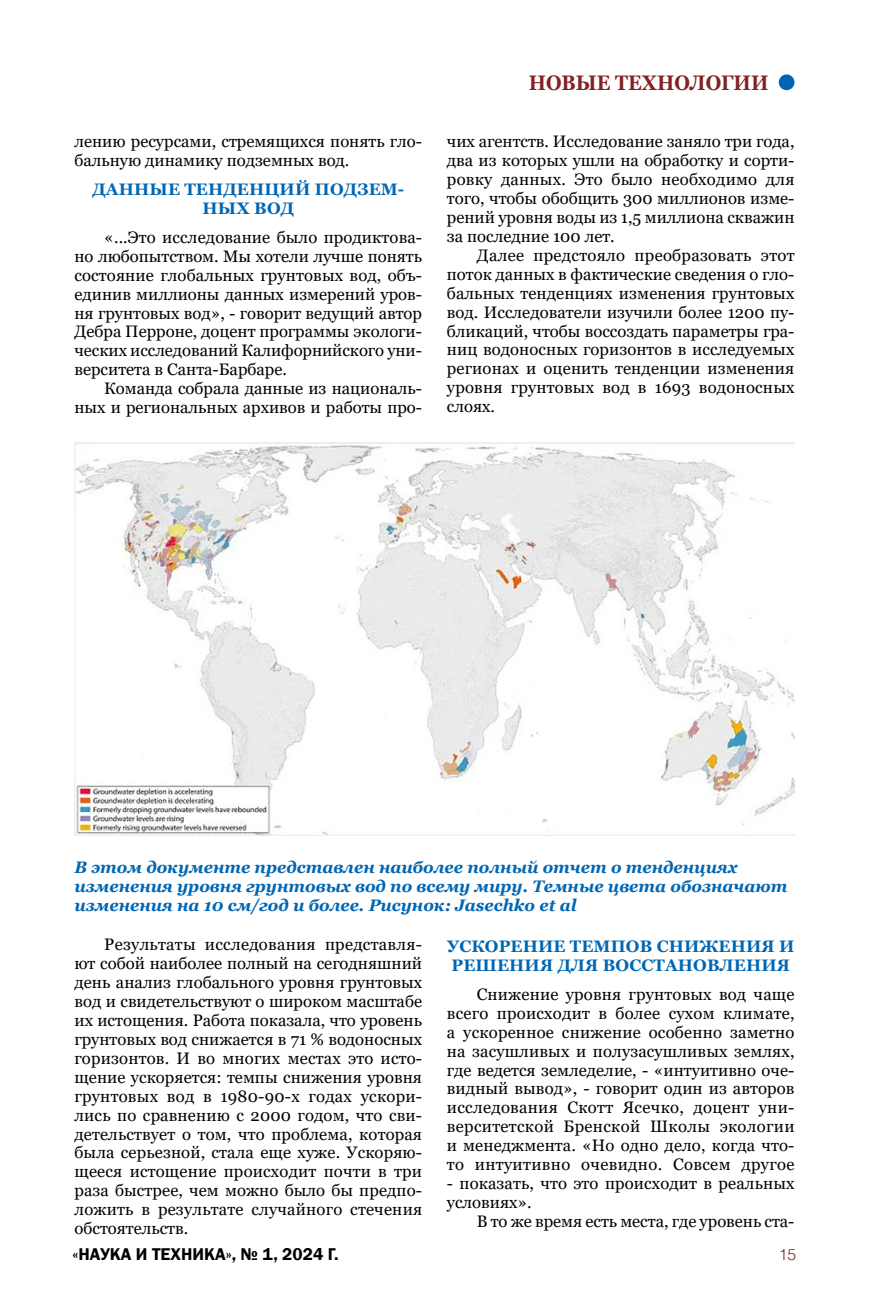
<style>
.page{position:relative;width:869px;height:1315px;background:#fff}
.page>*{position:absolute;margin:0;border:0;box-sizing:border-box;transform-origin:0 0}
.t1{font:700 21px "Georgia";color:#832124;scale:.9 1}
.t2{font:600 17.5px "Franklin Gothic";color:#000}
.t3{font:16.62px/18.9px "Georgia";color:#000;text-align:justify}
.t4{font:italic 700 16.62px/18.9px "Georgia";color:#0066b3}
.t5{font:700 16.62px "Georgia";letter-spacing:.01em;color:#0066b3}
.t6{font:300 15.75px "Helios";color:#832124}
</style>
<div class="page">
<div style="left:778px;top:74px;width:16px;height:16px;background:#0066b3;border-radius:50%"></div>
<img style="left:75px;top:443px;width:719px;height:393px">
<p class="t3" style="left:74px;top:133px;width:349px">лению ресурсами, стремящихся понять гло&shy;бальную динамику подземных вод.</p>
<p class="t5" style="left:92px;top:179px;width:29px">Данн</p>
<p class="t5" style="left:149px;top:179px;width:50px">ые тенденци</p>
<p class="t5" style="left:295px;top:179px;width:110px">й подзем-</p>
<p class="t5" style="left:202px;top:198px;width:66px">ных вод</p>
<p class="t3" style="left:74px;top:228px;width:349px;text-indent:30px">«...Это исследование было продиктова&shy;но любопытством. Мы хотели лучше понять состояние глобальных грунтовых вод, объ&shy;единив миллионы данных измерений уров&shy;ня грунтовых вод», - говорит ведущий автор Дебра Перроне, доцент программы экологи&shy;ческих исследований Калифорнийского уни&shy;верситета в Санта-Барбаре.</p>
<p class="t3" style="left:74px;top:379px;width:349px;text-align:right">Команда собрала данные из националь&shy;ных и региональных архивов и работы про-</p>
<p class="t1" style="left:528px;top:70px;width:18px">нов</p>
<p class="t1" style="left:575px;top:70px;width:195px">ые технологии</p>
<p class="t3" style="left:446px;top:133px;width:349px">чих агентств. Исследование заняло три года, два из которых ушли на обработку и сорти&shy;ровку данных. Это было необходимо для того, чтобы обобщить 300 миллионов изме&shy;рений уровня воды из 1,5 миллиона скважин за последние 100 лет.</p>
<p class="t3" style="left:446px;top:246px;width:349px;text-indent:30px">Далее предстояло преобразовать этот поток данных в фактические сведения о гло&shy;бальных тенденциях изменения грунтовых вод. Исследователи изучили более 1200 пу&shy;бликаций, чтобы воссоздать параметры гра&shy;ниц водоносных горизонтов в исследуемых регионах и оценить тенденции изменения уровня грунтовых вод в 1693 водоносных слоях.</p>
<p class="t4" style="left:74px;top:857px;width:714px">В этом документе представлен наиболее полный отчет о тенденциях изменения уровня грунтовых вод по всему миру. Темные цвета обозначают изменения на 10 см/год и более. Рисунок: Jasechko et al</p>
<p class="t3" style="left:74px;top:935px;width:349px;text-indent:30px">Результаты исследования представля&shy;ют собой наиболее полный на сегодняшний день анализ глобального уровня грунтовых вод и свидетельствуют о широком масштабе их истощения. Работа показала, что уровень грунтовых вод снижается в 71 % водоносных горизонтов. И во многих местах это исто&shy;щение ускоряется: темпы снижения уровня грунтовых вод в 1980-90-х годах ускори&shy;лись по сравнению с 2000 годом, что сви&shy;детельствует о том, что проблема, которая была серьезной, стала еще хуже. Ускоряю&shy;щееся истощение происходит почти в три раза быстрее, чем можно было бы предпо&shy;ложить в результате случайного стечения обстоятельств.</p>
<p class="t5" style="left:447px;top:935px;width:39px">Ускорение</p>
<p class="t5" style="left:569px;top:935px;width:15px">тем</p>
<p class="t5" style="left:610px;top:935px;width:123px">пов снижени</p>
<p class="t5" style="left:761px;top:935px;width:31px">я и</p>
<p class="t5" style="left:451px;top:954px;width:61px">решени</p>
<p class="t5" style="left:540px;top:954px;width:128px">я для во сстанов</p>
<p class="t5" style="left:719px;top:954px;width:29px">лени</p>
<p class="t5" style="left:776px;top:954px;width:15px">я</p>
<p class="t3" style="left:446px;top:985px;width:349px;text-indent:30px">Снижение уровня грунтовых вод чаще всего происходит в более сухом климате, а ускоренное снижение особенно заметно на засушливых и полузасушливых землях, где ведется земледелие, - «интуитивно оче&shy;видный вывод», - говорит один из авторов исследования Скотт Ясечко, доцент уни&shy;верситетской Бренской Школы экологии и менеджмента. «Но одно дело, когда что&shy;то интуитивно очевидно. Совсем другое</p>
<p class="t3" style="left:446px;top:1174px;width:349px">- показать, что это происходит в реальных условиях».</p>
<p class="t3" style="left:476px;top:1212px;width:319px">В то же время есть места, где уровень ста-</p>
<p class="t2" style="left:73px;top:1243px;width:267px">«Наука и техника», № 1, 2024 г.</p>
<p class="t6" style="left:778px;top:1245px;width:19px">15</p>
</div>
